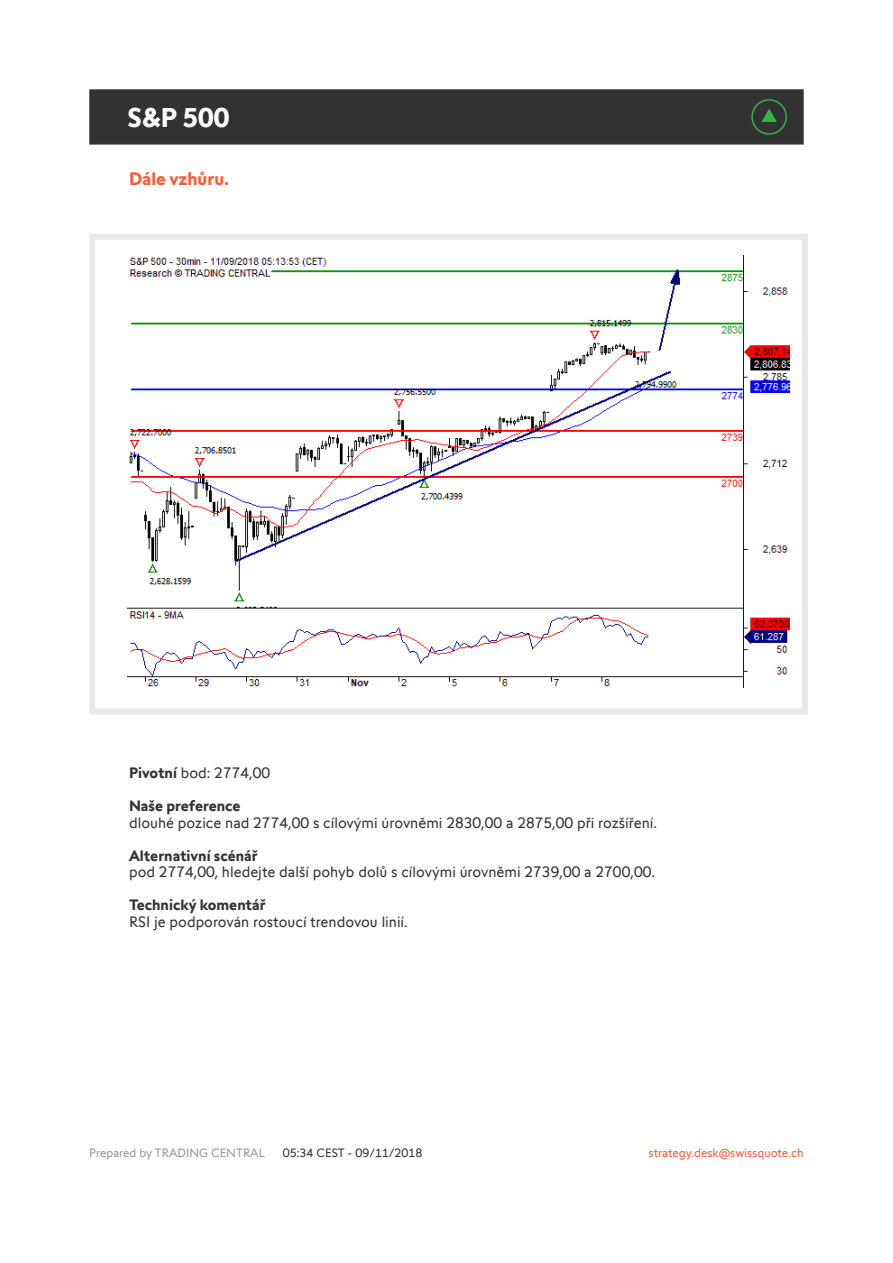
<style>
.page{position:relative;width:893px;height:1263px;background:#fff}
.page>*{position:absolute;margin:0;border:0;box-sizing:border-box;transform-origin:0 0}
.t1{font:700 27px "Swissquote CT";color:#fff}
.t2{font:700 18px "Swissquote CT";color:#fa5b35}
.t3{font:15px "Swissquote CT";color:#323232}
.t4{font:700 15px "Swissquote CT";color:#323232}
.t5{font:12px "Swissquote CT";color:#fa5b35}
.t6{font:12px "Swissquote CT";color:#939598}
.t7{font:12px "Swissquote CT";color:#323232}
.s1{font-weight:700}
</style>
<div class="page">
<div style="left:89px;top:234px;width:719px;height:480px;border:6px solid #e9e8e7"></div>
<div style="left:89px;top:89px;width:715px;height:56px;background:#323232;border:2px solid #323232"></div>
<img style="left:128px;top:255px;width:661px;height:432px">
<svg style="left:751px;top:99px;width:36px;height:36px"></svg>
<h1 class="t1" style="left:128px;top:101px;width:103px">S&amp;P 500</h1>
<p class="t2" style="left:129px;top:168px;width:102px">Dále vzhůru.</p>
<p class="t3" style="left:129px;top:764px;width:143px"><span class="s1">Pivotní</span> bod: 2774,00</p>
<p class="t4" style="left:129px;top:797px;width:113px">Naše preference</p>
<p class="t3" style="left:129px;top:814px;width:530px">dlouhé pozice nad 2774,00 s cílovými úrovněmi 2830,00 a 2875,00 při rozšíření.</p>
<p class="t4" style="left:129px;top:846px;width:130px">Alternativní scénář</p>
<p class="t3" style="left:129px;top:863px;width:528px">pod 2774,00, hledejte další pohyb dolů s cílovými úrovněmi 2739,00 a 2700,00.</p>
<p class="t4" style="left:129px;top:896px;width:138px">Technický komentář</p>
<p class="t3" style="left:129px;top:913px;width:280px">RSI je podporován rostoucí trendovou linií.</p>
<p class="t6" style="left:89px;top:1145px;width:177px">Prepared by TRADING CENTRAL</p>
<p class="t7" style="left:283px;top:1145px;width:141px">05:34 CEST - 09/11/2018</p>
<p class="t5" style="left:649px;top:1145px;width:157px">strategy.desk@swissquote.ch</p>
</div>
